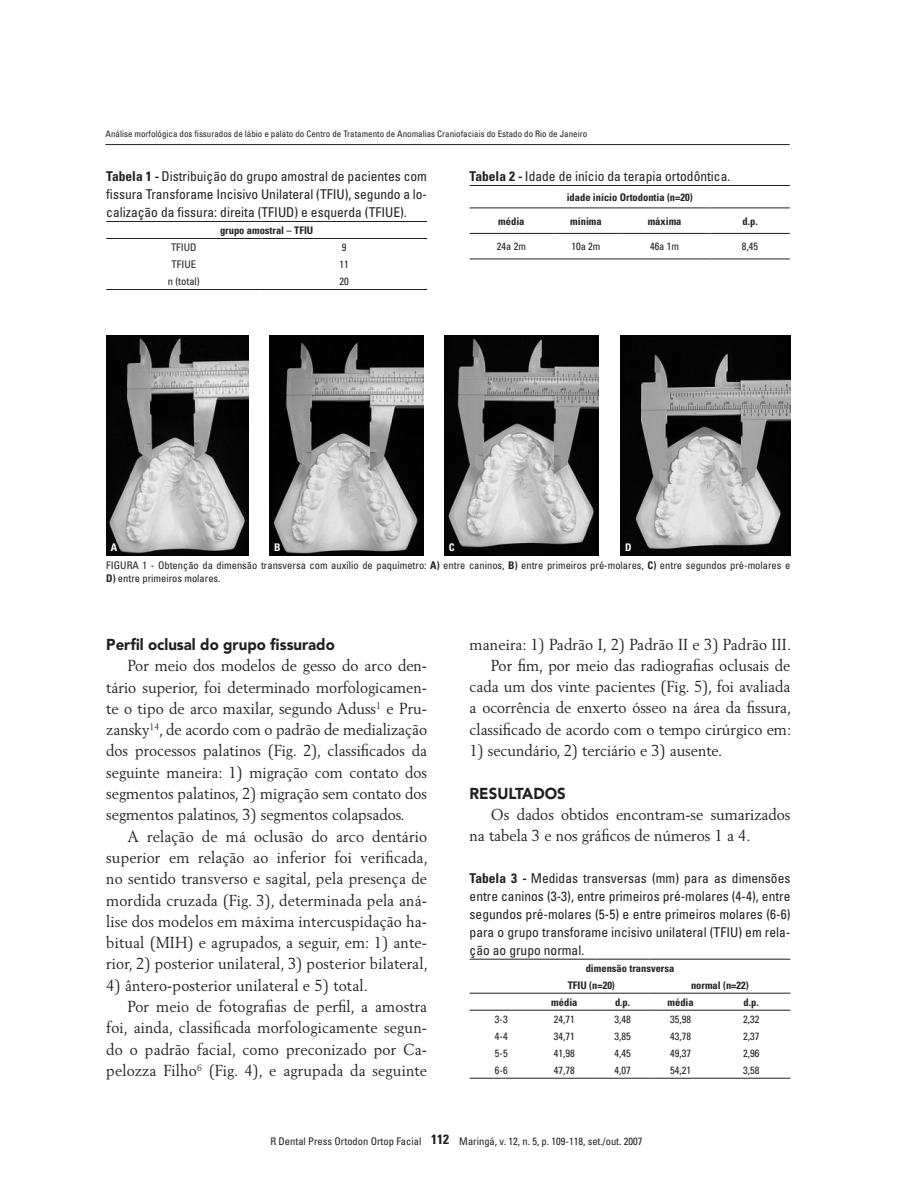
<style>
.page{position:relative;width:918px;height:1188px;background:#fff}
.page>*{position:absolute;margin:0;border:0;box-sizing:border-box;transform-origin:0 0}
.t1{font:15.75px/21.3px "Berling";color:#231f20;text-align:justify;scale:.95 1}
.t2{font:900 15.75px "Avenir";color:#231f20;scale:.95 1}
.t3{font:condensed 13.5px/18px "Univers";color:#231f20;text-align:justify}
.t4{font:condensed 10.5px/13.5px "Univers";color:#231f20}
.t5{font:700 condensed 10.5px/16.6px "Univers";color:#231f20}
.t6{font:700 condensed 10.5px "Univers";color:#fff}
.t7{font:condensed 9px "Univers";color:#231f20}
.s1{font-weight:700}
.s2{font-weight:700;font-size:13.5px}
</style>
<div class="page">
<hr style="left:105px;top:144px;width:685px;height:1px;background:#231f20">
<hr style="left:106px;top:221px;width:155px;height:1px;background:#231f20">
<hr style="left:261px;top:221px;width:166px;height:1px;background:#231f20">
<hr style="left:106px;top:238px;width:155px;height:1px;background:#231f20">
<hr style="left:261px;top:238px;width:166px;height:1px;background:#231f20">
<hr style="left:106px;top:289px;width:155px;height:1px;background:#231f20">
<hr style="left:261px;top:289px;width:166px;height:1px;background:#231f20">
<hr style="left:470px;top:185px;width:83px;height:1px;background:#231f20">
<hr style="left:553px;top:185px;width:66px;height:1px;background:#231f20">
<hr style="left:619px;top:185px;width:91px;height:1px;background:#231f20">
<hr style="left:710px;top:185px;width:80px;height:1px;background:#231f20">
<hr style="left:470px;top:208px;width:83px;height:1px;background:#231f20">
<hr style="left:553px;top:208px;width:66px;height:1px;background:#231f20">
<hr style="left:619px;top:208px;width:91px;height:1px;background:#231f20">
<hr style="left:710px;top:208px;width:80px;height:1px;background:#231f20">
<hr style="left:470px;top:259px;width:83px;height:1px;background:#231f20">
<hr style="left:553px;top:259px;width:66px;height:1px;background:#231f20">
<hr style="left:619px;top:259px;width:91px;height:1px;background:#231f20">
<hr style="left:710px;top:259px;width:80px;height:1px;background:#231f20">
<hr style="left:470px;top:233px;width:83px;height:1px;background:#231f20">
<hr style="left:553px;top:233px;width:66px;height:1px;background:#231f20">
<hr style="left:619px;top:233px;width:91px;height:1px;background:#231f20">
<hr style="left:710px;top:233px;width:80px;height:1px;background:#231f20">
<hr style="left:470px;top:959px;width:63px;height:1px;background:#231f20">
<hr style="left:533px;top:959px;width:63px;height:1px;background:#231f20">
<hr style="left:596px;top:959px;width:53px;height:1px;background:#231f20">
<hr style="left:649px;top:959px;width:63px;height:1px;background:#231f20">
<hr style="left:712px;top:959px;width:78px;height:1px;background:#231f20">
<hr style="left:470px;top:993px;width:63px;height:1px;background:#231f20">
<hr style="left:533px;top:993px;width:63px;height:1px;background:#231f20">
<hr style="left:596px;top:993px;width:53px;height:1px;background:#231f20">
<hr style="left:649px;top:993px;width:63px;height:1px;background:#231f20">
<hr style="left:712px;top:993px;width:78px;height:1px;background:#231f20">
<hr style="left:470px;top:1010px;width:63px;height:1px;background:#231f20">
<hr style="left:533px;top:1010px;width:63px;height:1px;background:#231f20">
<hr style="left:596px;top:1010px;width:53px;height:1px;background:#231f20">
<hr style="left:649px;top:1010px;width:63px;height:1px;background:#231f20">
<hr style="left:712px;top:1010px;width:78px;height:1px;background:#231f20">
<hr style="left:470px;top:1078px;width:63px;height:1px;background:#231f20">
<hr style="left:533px;top:1078px;width:63px;height:1px;background:#231f20">
<hr style="left:596px;top:1078px;width:53px;height:1px;background:#231f20">
<hr style="left:649px;top:1078px;width:63px;height:1px;background:#231f20">
<hr style="left:712px;top:1078px;width:78px;height:1px;background:#231f20">
<img style="left:444px;top:336px;width:155px;height:220px">
<img style="left:106px;top:336px;width:143px;height:219px">
<img style="left:621px;top:336px;width:169px;height:220px">
<img style="left:270px;top:336px;width:153px;height:220px">
<p class="t7" style="left:106px;top:128px;width:483px">Análise morfológica dos fissurados de lábio e palato do Centro de Tratamento de Anomalias Craniofaciais do Estado do Rio de Janeiro</p>
<p class="t3" style="left:106px;top:167px;width:322px"><span class="s1">Tabela 1 -</span> Distribuição do grupo amostral de pacientes com fissura Transforame I ncisivo Unilateral (TFIU), segundo a lo&shy;calização da fissura: direita (TFIU D) e esquerda (TFIU E).</p>
<p class="t5" style="left:220px;top:222px;width:95px">grupo amostral – TFIU</p>
<p class="t4" style="left:171px;top:241px;width:27px">TFIU D</p>
<p class="t4" style="left:342px;top:241px;width:6px">9</p>
<p class="t4" style="left:172px;top:258px;width:26px">TFIU E</p>
<p class="t4" style="left:340px;top:258px;width:11px">11</p>
<p class="t4" style="left:168px;top:274px;width:34px">n (total)</p>
<p class="t4" style="left:340px;top:274px;width:11px">20</p>
<p class="t3" style="left:470px;top:167px;width:262px"><span class="s1">Tabela 2 -</span> Idade de início da terapia ortodôntica.</p>
<p class="t5" style="left:567px;top:189px;width:128px">idade início Ortodontia (n=20)</p>
<p class="t5" style="left:498px;top:213px;width:28px">média</p>
<p class="t5" style="left:570px;top:213px;width:33px">mínima</p>
<p class="t5" style="left:648px;top:213px;width:35px">máxima</p>
<p class="t5" style="left:743px;top:213px;width:17px">d.p.</p>
<p class="t4" style="left:497px;top:240px;width:31px">24a 2m</p>
<p class="t4" style="left:571px;top:240px;width:31px">10a 2m</p>
<p class="t4" style="left:650px;top:240px;width:31px">46a 1m</p>
<p class="t4" style="left:742px;top:240px;width:18px">8,45</p>
<p class="t6" style="left:111px;top:540px;width:8px">A</p>
<p class="t6" style="left:274px;top:540px;width:8px">B</p>
<p class="t6" style="left:449px;top:540px;width:7px">C</p>
<p class="t6" style="left:625px;top:540px;width:8px">D</p>
<p class="t4" style="left:106px;top:558px;width:686px">FI GU RA 1 - Obtenção da dimensão transversa com auxílio de paquímetro: <span class="s1">A)</span> entre caninos, <span class="s1">B)</span> entre primeiros pré-molares, <span class="s1">C)</span> entre segundos pré-molares e<br><span class="s1">D)</span> entre primeiros molares.</p>
<p class="t2" style="left:106px;top:635px;width:242px">Perfil oclusal do grupo fissurado</p>
<p class="t1" style="left:106px;top:655px;width:339px;text-indent:21px">Por meio dos modelos de gesso do arco den&shy;tário superior, foi determinado morfologicamen&shy;te o tipo de arco maxilar, segundo Aduss<sup>1</sup> e Pru&shy;zansky<sup>14</sup>, de acordo com o padrão de medialização dos processos palatinos (Fig. 2), classificados da seguinte maneira: 1) migração com contato dos segmentos palatinos, 2) migração sem contato dos segmentos palatinos, 3) segmentos colapsados.</p>
<p class="t1" style="left:106px;top:825px;width:340px;text-indent:21px">A relação de má oclusão do arco dentário superior em relação ao inferior foi verificada, no sentido transverso e sagital, pela presença de mordida cruzada (Fig. 3), determinada pela aná&shy;lise dos modelos em máxima intercuspidação ha&shy;bitual (MIH) e agrupados, a seguir, em: 1) ante&shy;rior, 2) posterior unilateral, 3) posterior bilateral,</p>
<p class="t1" style="left:106px;top:974px;width:277px">4) ântero-posterior unilateral e 5) total.</p>
<p class="t1" style="left:128px;top:996px;width:317px">Por meio de fotografias de perfil, a amostra</p>
<p class="t1" style="left:106px;top:1017px;width:339px">foi, ainda, classificada morfologicamente segun-</p>
<p class="t1" style="left:106px;top:1038px;width:339px">do o padrão facial, como preconizado por Ca-</p>
<p class="t1" style="left:106px;top:1060px;width:339px">pelozza Filho<sup>6</sup> (Fig. 4), e agrupada da seguinte</p>
<p class="t1" style="left:470px;top:633px;width:340px;text-align:right">maneira: 1) Padrão I, 2) Padrão II e 3) Padrão III.<br>Por fim, por meio das radiografias oclusais de cada um dos vinte pacientes (Fig. 5), foi avaliada a ocorrência de enxerto ósseo na área da fissura, classificado de acordo com o tempo cirúrgico em:</p>
<p class="t1" style="left:470px;top:740px;width:267px">1) secundário, 2) terciário e 3) ausente.</p>
<p class="t2" style="left:470px;top:784px;width:103px">RESULTADOS</p>
<p class="t1" style="left:470px;top:804px;width:339px;text-indent:21px">Os dados obtidos encontram-se sumarizados na tabela 3 e nos gráficos de números 1 a 4.</p>
<p class="t3" style="left:470px;top:869px;width:322px"><span class="s1">Tabela 3 -</span> Medidas transversas (mm) para as dimensões entre caninos (3-3), entre primeiros pré-molares (4-4), entre segundos pré-molares (5-5) e entre primeiros molares (6-6) para o grupo transforame incisivo unilateral (TFIU) em rela&shy;ção ao grupo normal.</p>
<p class="t5" style="left:568px;top:960px;width:108px;text-indent:18px">dimensão transversa<br>TFIU (n=20)</p>
<p class="t5" style="left:691px;top:977px;width:59px">normal (n=22)</p>
<p class="t5" style="left:551px;top:994px;width:28px">média</p>
<p class="t5" style="left:615px;top:994px;width:17px">d.p.</p>
<p class="t5" style="left:668px;top:994px;width:28px">média</p>
<p class="t5" style="left:744px;top:994px;width:17px">d.p.</p>
<p class="t4" style="left:495px;top:1012px;width:14px">3-3</p>
<p class="t4" style="left:554px;top:1012px;width:22px">24,71</p>
<p class="t4" style="left:614px;top:1012px;width:18px">3,48</p>
<p class="t4" style="left:670px;top:1012px;width:22px">35,98</p>
<p class="t4" style="left:743px;top:1012px;width:18px">2,32</p>
<p class="t4" style="left:495px;top:1029px;width:14px">4-4</p>
<p class="t4" style="left:554px;top:1029px;width:22px">34,71</p>
<p class="t4" style="left:614px;top:1029px;width:18px">3,85</p>
<p class="t4" style="left:670px;top:1029px;width:22px">43,78</p>
<p class="t4" style="left:743px;top:1029px;width:18px">2,37</p>
<p class="t4" style="left:495px;top:1046px;width:14px">5-5</p>
<p class="t4" style="left:554px;top:1046px;width:22px">41,98</p>
<p class="t4" style="left:614px;top:1046px;width:18px">4,45</p>
<p class="t4" style="left:670px;top:1046px;width:22px">49,37</p>
<p class="t4" style="left:743px;top:1046px;width:18px">2,96</p>
<p class="t4" style="left:495px;top:1063px;width:14px">6-6</p>
<p class="t4" style="left:554px;top:1063px;width:22px">47,78</p>
<p class="t4" style="left:614px;top:1063px;width:18px">4,07</p>
<p class="t4" style="left:670px;top:1063px;width:22px">54,21</p>
<p class="t4" style="left:743px;top:1063px;width:18px">3,58</p>
<p class="t4" style="left:270px;top:1134px;width:374px">R Dental Press Ortodon Ortop Facial <span class="s2">112</span> Maringá, v. 12, n. 5, p. 109-118, set./out. 2007</p>
</div>
